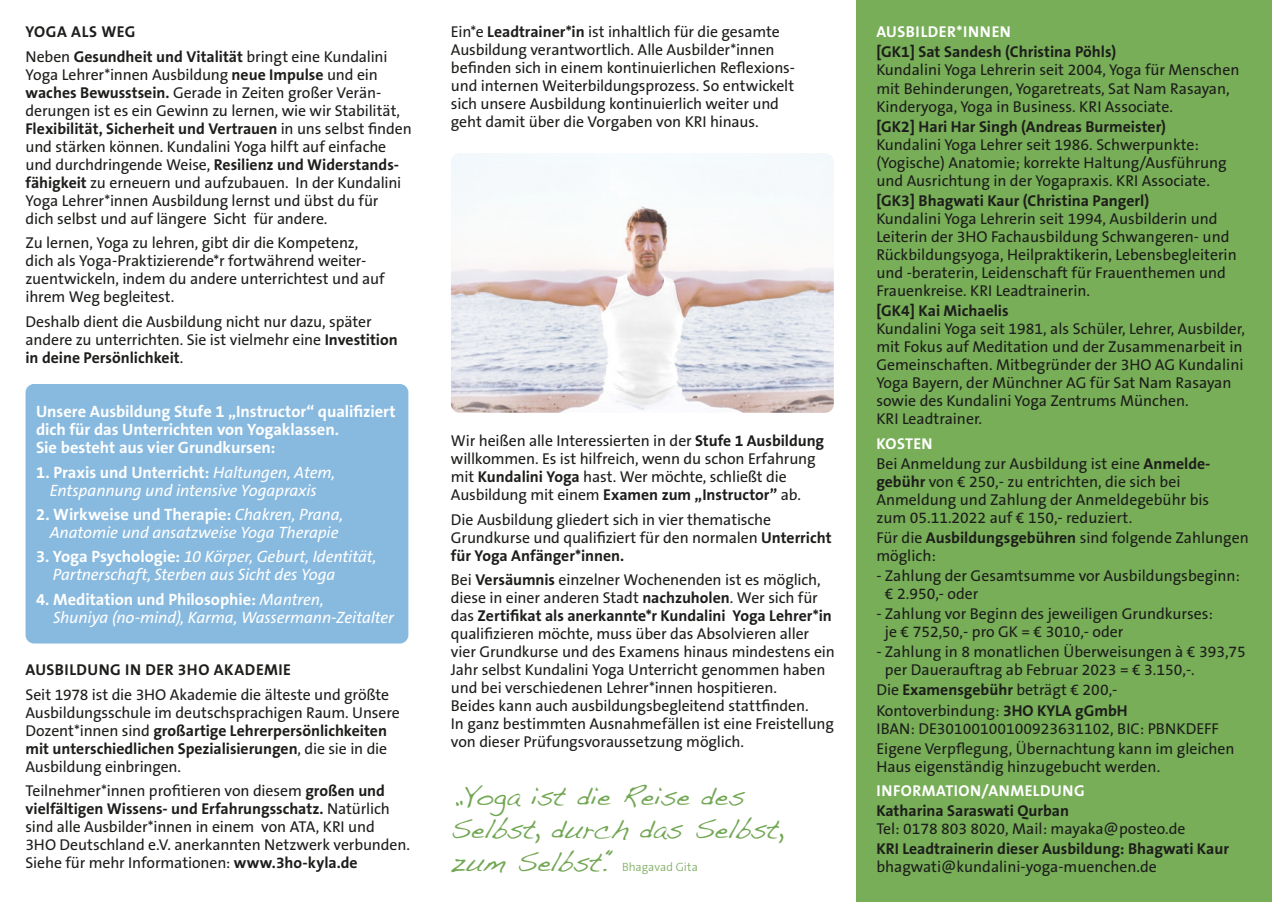
<style>
.page{position:relative;width:1272px;height:902px;background:#fff}
.page>*{position:absolute;margin:0;border:0;box-sizing:border-box;transform-origin:0 0}
.t1{font:27px/33px "Handwriting Dakota";letter-spacing:-.005em;color:#72a754}
.t2{font:700 16.5px/18px "The Sans B7";letter-spacing:-.005em;color:#fff}
.t3{font:italic 16.5px/18px "The Sans B5 Plain";letter-spacing:-.01em;color:#fff}
.t4{font:15.75px/18px "The Sans B5 Plain";letter-spacing:-.005em;color:#1d1d1b}
.t5{font:700 15.75px/18px "The Sans B7";color:#1d1d1b}
.t6{font:700 15.75px "The Sans B7";letter-spacing:.03em;color:#fff}
.t7{font:700 15.75px "The Sans B7";letter-spacing:.03em;color:#1d1d1b}
.t8{font:300 12px "The Sans B3";color:#72a754}
.s1{font-family:"The Sans B7";font-weight:700}
.s2{font-family:"The Sans B5 Plain";font-weight:400}
.s3{font-family:"The Sans B5 Plain";font-weight:400;font-style:italic}
.s4{font-family:"The Sans B7";font-weight:700;font-style:normal}
</style>
<div class="page">
<div style="left:855px;top:0;width:416px;height:901px;background:#77ae57"></div>
<div style="left:26px;top:384px;width:382px;height:259px;background:#88bae0;border-radius:9px"></div>
<img style="left:451px;top:153px;width:382px;height:259px">
<p class="t7" style="left:26px;top:24px;width:111px">YOGA ALS WEG</p>
<p class="t4" style="left:26px;top:48px;width:376px">Neben <span class="s1">Gesundheit und Vitalität</span> bringt eine Kundalini Yoga Lehrer*innen Ausbildung <span class="s1">neue Impulse</span> und ein <span class="s1">waches Bewusstsein.</span> Gerade in Zeiten großer Verän&shy;derungen ist es ein Gewinn zu lernen, wie wir Stabilität,</p>
<p class="t5" style="left:26px;top:120px;width:388px">Flexibilität, Sicherheit und Vertrauen <span class="s2">in uns selbst finden</span></p>
<p class="t4" style="left:26px;top:138px;width:362px">und stärken können. Kundalini Yoga hilft auf einfache</p>
<p class="t5" style="left:26px;top:156px;width:375px"><span class="s2">und durchdringende Weise,</span> Resilienz und Widerstands-</p>
<p class="t4" style="left:26px;top:174px;width:377px"><span class="s1">fähigkeit</span> zu erneuern und aufzubauen. In der Kundalini<br>Yoga Lehrer*innen Ausbildung lernst und übst du für dich selbst und auf längere Sicht für andere.</p>
<p class="t4" style="left:26px;top:234px;width:361px">Zu lernen, Yoga zu lehren, gibt dir die Kompetenz, dich als Yoga-Praktizierende*r fortwährend weiter&shy;zuentwickeln, indem du andere unterrichtest und auf ihrem Weg begleitest.</p>
<p class="t4" style="left:26px;top:313px;width:374px">Deshalb dient die Ausbildung nicht nur dazu, später andere zu unterrichten. Sie ist vielmehr eine <span class="s1">Investition</span></p>
<p class="t5" style="left:26px;top:349px;width:159px">in deine Persönlichkeit<span class="s2">.</span></p>
<p class="t2" style="left:36px;top:403px;width:361px">Unsere Ausbildung Stufe 1 „Instructor“ qualifiziert dich für das Unterrichten von Yogaklassen.<br>Sie besteht aus vier Grundkursen:</p>
<p class="t2" style="left:36px;top:463px;width:300px">1. Praxis und Unterricht: <span class="s3">Haltungen, Atem,</span></p>
<p class="t3" style="left:50px;top:481px;width:268px">Entspannung und intensive Yogapraxis</p>
<p class="t2" style="left:36px;top:506px;width:308px">2. Wirkweise und Therapie: <span class="s3">Chakren, Prana,</span></p>
<p class="t3" style="left:50px;top:524px;width:290px">Anatomie und ansatzweise Yoga Therapie</p>
<p class="t3" style="left:53px;top:548px;width:325px;text-indent:-17px"><span class="s4">3. Yoga Psychologie:</span> 10 Körper, Geburt, Identität,<br>Partnerschaft, Sterben aus Sicht des Yoga</p>
<p class="t2" style="left:36px;top:590px;width:289px">4. Meditation und Philosophie: <span class="s3">Mantren,</span></p>
<p class="t3" style="left:53px;top:608px;width:342px">Shuniya (no-mind), Karma, Wassermann-Zeitalter</p>
<p class="t7" style="left:26px;top:661px;width:267px">AUSBILDUNG IN DER 3HO AKADEMIE</p>
<p class="t4" style="left:26px;top:686px;width:376px">Seit 1978 ist die 3HO Akademie die älteste und größte<br>Ausbildungsschule im deutschsprachigen Raum. Unsere</p>
<p class="t5" style="left:26px;top:721px;width:363px"><span class="s2">Dozent*innen sind</span> großartige Lehrerpersönlichkeiten mit unterschiedlichen Spezialisierungen<span class="s2">, die sie in die</span></p>
<p class="t4" style="left:26px;top:754px;width:361px;line-height:24.5px">Ausbildung einbringen.<br>Teilnehmer*innen profitieren von diesem <span class="s1">großen und</span></p>
<p class="t5" style="left:26px;top:800px;width:366px">vielfältigen Wissens- und Erfahrungsschatz. <span class="s2">Natürlich</span></p>
<p class="t4" style="left:26px;top:818px;width:386px">sind alle Ausbilder*innen in einem von ATA, KRI und<br>3HO Deutschland e.V. anerkannten Netzwerk verbunden.<br>Siehe für mehr Informationen: <span class="s1">www.3ho-kyla.de</span></p>
<p class="t4" style="left:451px;top:24px;width:345px">Ein*e <span class="s1">Leadtrainer*in</span> ist inhaltlich für die gesamte Ausbildung verantwortlich. Alle Ausbilder*innen befinden sich in einem kontinuierlichen Reflexions&shy;und internen Weiterbildungsprozess. So entwickelt sich unsere Ausbildung kontinuierlich weiter und geht damit über die Vorgaben von KRI hinaus.</p>
<p class="t4" style="left:451px;top:432px;width:375px">Wir heißen alle Interessierten in der <span class="s1">Stufe 1 Ausbildung </span>willkommen. Es ist hilfreich, wenn du schon Erfahrung mit <span class="s1">Kundalini Yoga</span> hast. Wer möchte, schließt die Ausbildung mit einem <span class="s1">Examen zum „Instructor”</span> ab.</p>
<p class="t4" style="left:451px;top:511px;width:382px">Die Ausbildung gliedert sich in vier thematische<br>Grundkurse und qualifiziert für den normalen <span class="s1">Unterricht</span></p>
<p class="t5" style="left:451px;top:547px;width:175px">für Yoga Anfänger*innen.</p>
<p class="t4" style="left:451px;top:571px;width:371px">Bei <span class="s1">Versäumnis</span> einzelner Wochenenden ist es möglich, diese in einer anderen Stadt <span class="s1">nachzuholen</span>. Wer sich für</p>
<p class="t5" style="left:451px;top:607px;width:382px"><span class="s2">das</span> Zertifikat als anerkannte*r Kundalini Yoga Lehrer*in</p>
<p class="t4" style="left:451px;top:625px;width:385px">qualifizieren möchte, muss über das Absolvieren aller vier Grundkurse und des Examens hinaus mindestens ein Jahr selbst Kundalini Yoga Unterricht genommen haben und bei verschiedenen Lehrer*innen hospitieren.<br>Beides kann auch ausbildungsbegleitend stattfinden.<br>In ganz bestimmten Ausnahmefällen ist eine Freistellung von dieser Prüfungsvoraussetzung möglich.</p>
<h1 class="t1" style="left:451px;top:778px;width:334px">„Yoga ist die Reise des<br>Selbst, durch das Selbst, zum Selbst.“</h1>
<p class="t8" style="left:622px;top:860px;width:77px">Bhagavad Gita</p>
<p class="t6" style="left:876px;top:24px;width:136px">AUSBILDER*INNEN</p>
<p class="t5" style="left:876px;top:44px;width:241px">[GK1] Sat Sandesh (Christina Pöhls)</p>
<p class="t4" style="left:876px;top:62px;width:364px">Kundalini Yoga Lehrerin seit 2004, Yoga für Menschen mit Behinderungen, Yogaretreats, Sat Nam Rasayan,<br>Kinderyoga, Yoga in Business. KRI Associate.</p>
<p class="t5" style="left:876px;top:118px;width:291px">[GK2] Hari Har Singh (Andreas Burmeister)</p>
<p class="t4" style="left:876px;top:136px;width:352px">Kundalini Yoga Lehrer seit 1986. Schwerpunkte: (Yogische) Anatomie; korrekte Haltung/Ausführung und Ausrichtung in der Yogapraxis. KRI Associate.</p>
<p class="t5" style="left:876px;top:192px;width:274px">[GK3] Bhagwati Kaur (Christina Pangerl)</p>
<p class="t4" style="left:876px;top:210px;width:362px">Kundalini Yoga Lehrerin seit 1994, Ausbilderin und Leiterin der 3HO Fachausbildung Schwangeren- und Rückbildungsyoga, Heilpraktikerin, Lebensbegleiterin und -beraterin, Leidenschaft für Frauenthemen und Frauenkreise. KRI Leadtrainerin.</p>
<p class="t5" style="left:876px;top:302px;width:134px">[GK4] Kai Michaelis</p>
<p class="t4" style="left:876px;top:320px;width:370px">Kundalini Yoga seit 1981, als Schüler, Lehrer, Ausbilder, mit Fokus auf Meditation und der Zusammenarbeit in Gemeinschaften. Mitbegründer der 3HO AG Kundalini Yoga Bayern, der Münchner AG für Sat Nam Rasayan sowie des Kundalini Yoga Zentrums München.<br>KRI Leadtrainer.</p>
<p class="t6" style="left:876px;top:435px;width:58px">KOSTEN</p>
<p class="t4" style="left:876px;top:455px;width:336px">Bei Anmeldung zur Ausbildung ist eine <span class="s1">Anmelde&shy;gebühr</span> von € 250,- zu entrichten, die sich bei Anmeldung und Zahlung der Anmeldegebühr bis zum 05.11.2022 auf € 150,- reduziert.</p>
<p class="t4" style="left:876px;top:529px;width:374px">Für die <span class="s1">Ausbildungsgebühren</span> sind folgende Zahlungen möglich:</p>
<p class="t4" style="left:885px;top:567px;width:356px;text-indent:-9px">- Zahlung der Gesamtsumme vor Ausbildungsbeginn: € 2.950,- oder</p>
<p class="t4" style="left:885px;top:605px;width:329px;text-indent:-9px">- Zahlung vor Beginn des jeweiligen Grundkurses: je € 752,50,- pro GK = € 3010,- oder</p>
<p class="t4" style="left:885px;top:643px;width:362px;text-indent:-9px">- Zahlung in 8 monatlichen Überweisungen à € 393,75 per Dauerauftrag ab Februar 2023 = € 3.150,-.</p>
<p class="t4" style="left:876px;top:680px;width:253px;line-height:20.1px">Die <span class="s1">Examensgebühr</span> beträgt € 200,-<br>Kontoverbindung: <span class="s1">3HO KYLA gGmbH</span></p>
<p class="t4" style="left:876px;top:718px;width:360px;line-height:20.1px">IBAN: DE30100100100923631102, BIC: PBNKDEFF<br>Eigene Verpflegung, Übernachtung kann im gleichen</p>
<p class="t4" style="left:876px;top:758px;width:285px">Haus eigenständig hinzugebucht werden.</p>
<p class="t6" style="left:876px;top:782px;width:210px">INFORMATION/ANMELDUNG</p>
<p class="t5" style="left:876px;top:802px;width:194px">Katharina Saraswati Qurban</p>
<p class="t4" style="left:876px;top:820px;width:310px">Tel: 0178 803 8020, Mail: mayaka@posteo.de</p>
<p class="t5" style="left:876px;top:840px;width:354px">KRI Leadtrainerin dieser Ausbildung: Bhagwati Kaur</p>
<p class="t4" style="left:876px;top:858px;width:282px">bhagwati@kundalini-yoga-muenchen.de</p>
</div>
